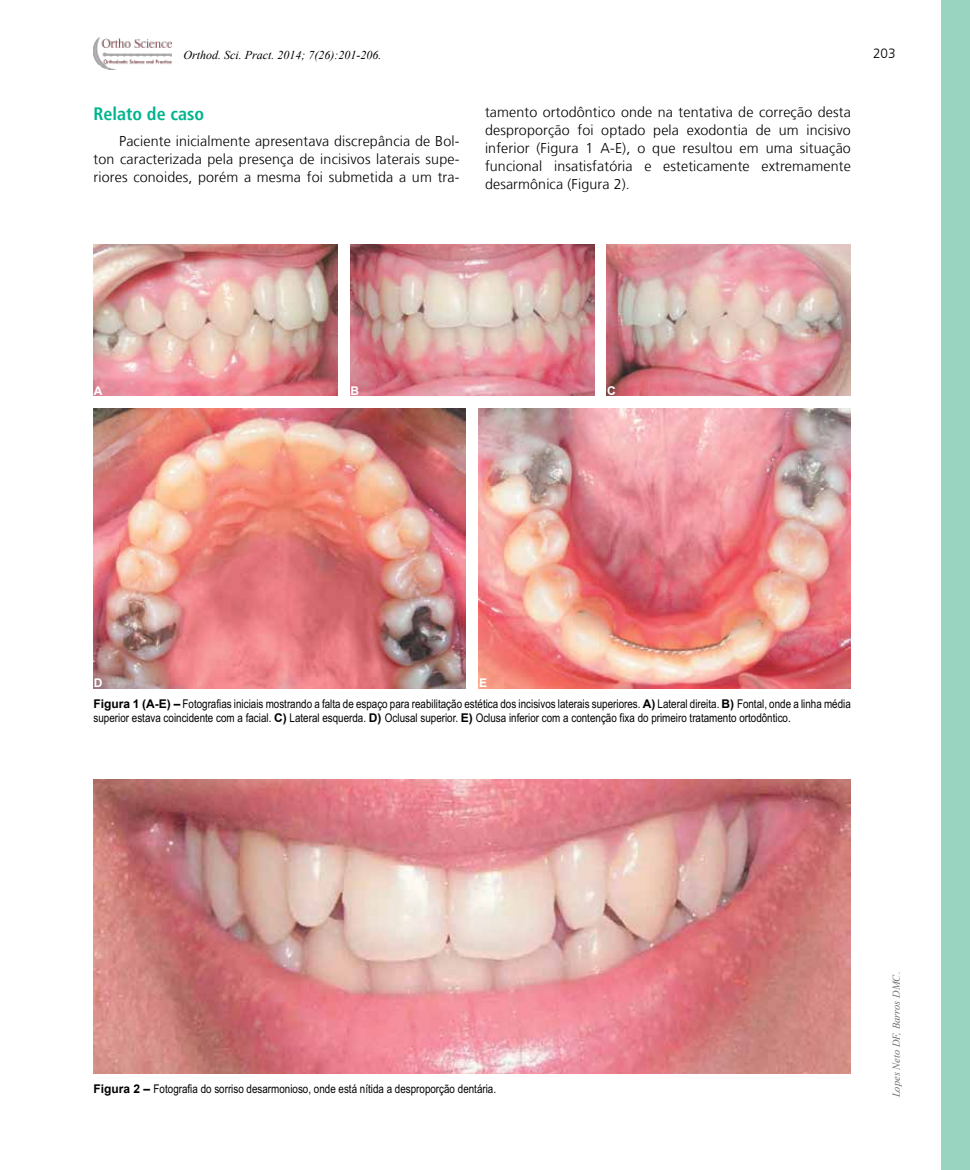
<style>
.page{position:relative;width:970px;height:1170px;background:#fff}
.page>*{position:absolute;margin:0;border:0;box-sizing:border-box;transform-origin:0 0}
.t1{font:700 condensed 18px "Frutiger LT";color:#00b48d}
.t2{font:300 14.25px/18px "Frutiger LT";letter-spacing:.01em;color:#000;text-align:justify}
.t3{font:300 13.5px "Frutiger LT";color:#000}
.t4{font:12px/14.4px "Arial Narrow";color:#000}
.t5{font:italic 12px "Times New Roman";color:#000}
.t6{font:700 12px "Arial";color:#fff}
.t7{font:italic 10.5px "Times New Roman";color:#6d6e71}
.s1{font-family:"Arial";font-weight:700}
</style>
<div class="page">
<div style="left:941px;top:0;width:28px;height:1169px;background:#99d4c0"></div>
<img style="left:94px;top:37px;width:78px;height:32px">
<img style="left:94px;top:244px;width:243px;height:151px">
<img style="left:350px;top:244px;width:244px;height:151px">
<img style="left:607px;top:244px;width:243px;height:151px">
<img style="left:94px;top:409px;width:372px;height:279px">
<img style="left:478px;top:409px;width:372px;height:279px">
<img style="left:94px;top:779px;width:756px;height:294px">
<p class="t5" style="left:183px;top:47px;width:199px">Orthod. Sci. Pract. 2014; 7(26):201-206.</p>
<h1 class="t1" style="left:94px;top:103px;width:112px">Relato de caso</h1>
<p class="t2" style="left:94px;top:133px;width:367px;text-indent:26px">Paciente inicialmente apresentava discrepância de Bol&shy;ton caracterizada pela presença de incisivos laterais supe&shy;riores conoides, porém a mesma foi submetida a um tra-</p>
<p class="t2" style="left:485px;top:103px;width:367px">tamento ortodôntico onde na tentativa de correção desta desproporção foi optado pela exodontia de um incisivo inferior (Figura 1 A-E), o que resultou em uma situação funcional insatisfatória e esteticamente extremamente desarmônica (Figura 2).</p>
<p class="t3" style="left:873px;top:46px;width:24px">203</p>
<p class="t6" style="left:94px;top:382px;width:10px">A</p>
<p class="t6" style="left:350px;top:382px;width:10px">B</p>
<p class="t6" style="left:607px;top:382px;width:10px">C</p>
<p class="t6" style="left:94px;top:675px;width:10px">D</p>
<p class="t6" style="left:479px;top:675px;width:10px">E</p>
<p class="t4" style="left:94px;top:696px;width:758px"><span class="s1">Figura 1 (A-E) –</span> Fotografias iniciais mostrando a falta de espaço para reabilitação estética dos incisivos laterais superiores. <span class="s1">A)</span> Lateral direita. <span class="s1">B)</span> Fontal, onde a linha média superior estava coincidente com a facial. <span class="s1">C)</span> Lateral esquerda. <span class="s1">D)</span> Oclusal superior. <span class="s1">E)</span> Oclusa inferior com a contenção fixa do primeiro tratamento ortodôntico.</p>
<p class="t4" style="left:94px;top:1081px;width:404px"><span class="s1">Figura 2 –</span> Fotografia do sorriso desarmonioso, onde está nítida a desproporção dentária.</p>
<p class="t7" style="left:889px;top:1097px;width:127px;rotate:-90deg">Lopes Neto DF, Barros DMC.</p>
</div>
